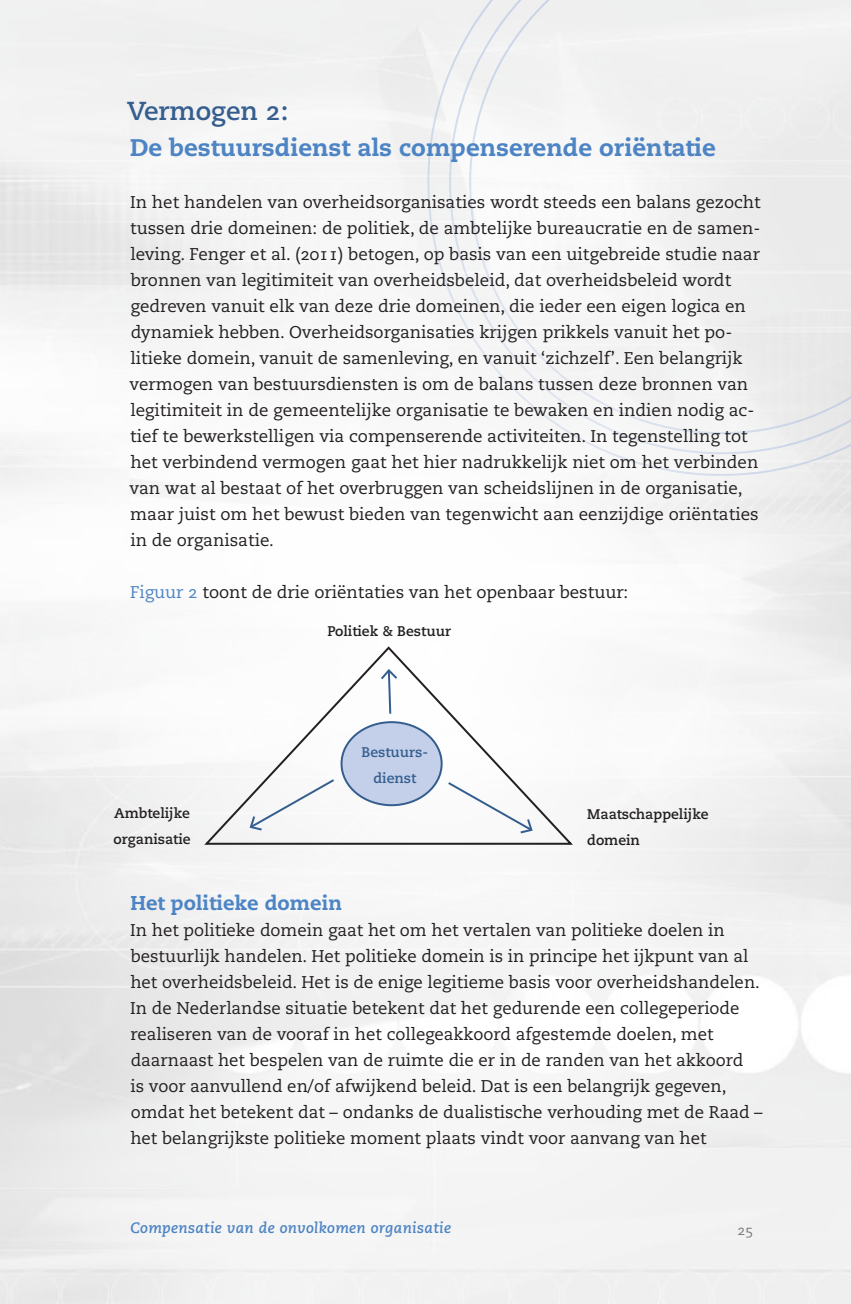
<style>
.page{position:relative;width:851px;height:1304px;background:#fff}
.page>*{position:absolute;margin:0;border:0;box-sizing:border-box;transform-origin:0 0}
.t1{font:26px "Caecilia Bold Os F";color:#355e8f}
.t2{font:24px "Caecilia Heavy Os F";color:#4d84c4}
.t3{font:20px "Caecilia Heavy Os F";color:#4d84c4}
.List_Paragraph{font:17px/26px "Caecilia Roman Os F";color:#231f20}
.kopjes_inhoudsopg{font:15px "Caecilia Bold Italic Os F";letter-spacing:.02em;color:#4d84c4}
.List_Paragraph-2{font:700 14px "Caecilia";color:#231f20}
.List_Paragraph-3{font:700 14px "Caecilia";color:#355e8f}
.t4{font:14px "Caecilia Roman Os F";color:#76787b}
.s1{color:#4d84c4}
</style>
<div class="page">
<div style="left:0;top:0;width:850px;height:1304px;background:#f4f4f5"></div>
<svg style="left:0;top:167px;width:43px;height:1137px;fill:#e9eaea"></svg>
<svg style="left:427px;top:0;width:423px;height:476px"></svg>
<svg style="left:204px;top:645px;width:369px;height:200px"></svg>
<div style="left:341px;top:722px;width:100px;height:83px;background:#c4d0e9;border-radius:50%"></div>
<div style="left:340px;top:721px;width:102px;height:85px;border:2px solid #355e8f;border-radius:50%"></div>
<svg style="left:248px;top:777px;width:88px;height:55px"></svg>
<svg style="left:446px;top:780px;width:88px;height:55px"></svg>
<svg style="left:379px;top:667px;width:20px;height:49px"></svg>
<p class="t1" style="left:127px;top:96px;width:163px">Vermogen 2:</p>
<p class="t2" style="left:130px;top:133px;width:587px">De bestuursdienst als compenserende oriëntatie</p>
<p class="List_Paragraph" style="left:129px;top:189px;width:632px">In het handelen van overheidsorganisaties wordt steeds een balans gezocht tussen drie domeinen: de politiek, de ambtelijke bureaucratie en de samen&shy;leving. Fenger et al. (2011) betogen, op basis van een uitgebreide studie naar bronnen van legitimiteit van overheidsbeleid, dat overheidsbeleid wordt gedreven vanuit elk van deze drie domeinen, die ieder een eigen logica en dynamiek hebben. Overheidsorganisaties krijgen prikkels vanuit het po&shy;litieke domein, vanuit de samenleving, en vanuit ‘zichzelf’. Een belangrijk vermogen van bestuursdiensten is om de balans tussen deze bronnen van legitimiteit in de gemeentelijke organisatie te bewaken en indien nodig ac&shy;tief te bewerkstelligen via compenserende activiteiten. In tegenstelling tot het verbindend vermogen gaat het hier nadrukkelijk niet om het verbinden van wat al bestaat of het overbruggen van scheidslijnen in de organisatie, maar juist om het bewust bieden van tegenwicht aan eenzijdige oriëntaties in de organisatie.</p>
<p class="List_Paragraph" style="left:130px;top:579px;width:499px"><span class="s1">Figuur 2</span> toont de drie oriëntaties van het openbaar bestuur:</p>
<p class="List_Paragraph-2" style="left:327px;top:622px;width:125px">Politiek &amp; Bestuur</p>
<p class="List_Paragraph-2" style="left:114px;top:805px;width:77px">Ambtelijke</p>
<p class="List_Paragraph-2" style="left:113px;top:831px;width:78px">organisatie</p>
<p class="List_Paragraph-3" style="left:361px;top:744px;width:68px">Bestuurs-</p>
<p class="List_Paragraph-3" style="left:373px;top:770px;width:44px">dienst</p>
<p class="List_Paragraph-2" style="left:587px;top:806px;width:123px">Maatschappelijke</p>
<p class="List_Paragraph-2" style="left:587px;top:832px;width:54px">domein</p>
<p class="t3" style="left:130px;top:891px;width:213px">Het politieke domein</p>
<p class="List_Paragraph" style="left:130px;top:917px;width:634px">In het politieke domein gaat het om het vertalen van politieke doelen in bestuurlijk handelen. Het politieke domein is in principe het ijkpunt van al het overheidsbeleid. Het is de enige legitieme basis voor overheidshandelen.<br>In de Nederlandse situatie betekent dat het gedurende een collegeperiode realiseren van de vooraf in het collegeakkoord afgestemde doelen, met daarnaast het bespelen van de ruimte die er in de randen van het akkoord<br>is voor aanvullend en/of afwijkend beleid. Dat is een belangrijk gegeven, omdat het betekent dat – ondanks de dualistische verhouding met de Raad – het belangrijkste politieke moment plaats vindt voor aanvang van het</p>
<p class="kopjes_inhoudsopg" style="left:130px;top:1219px;width:322px">Compensatie van de onvolkomen organisatie</p>
<p class="t4" style="left:737px;top:1222px;width:17px">25</p>
</div>
